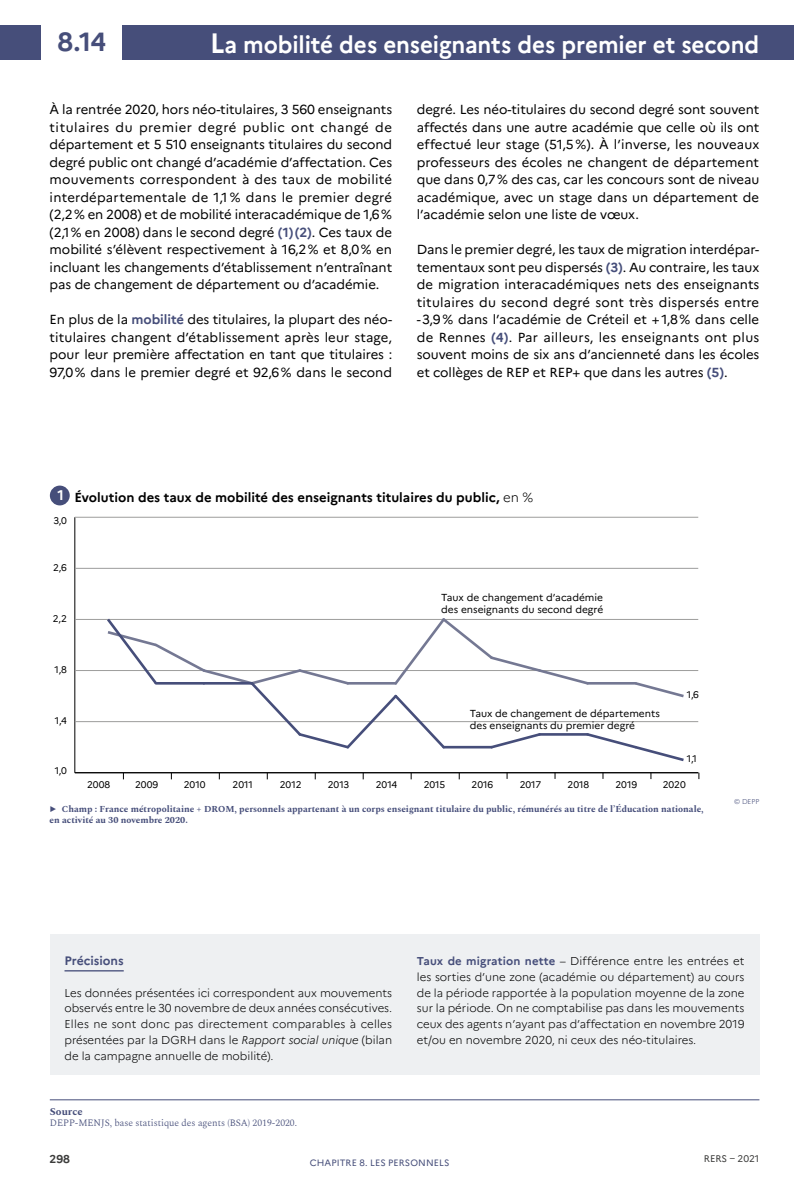
<style>
.page{position:relative;width:794px;height:1191px;background:#fff}
.page>*{position:absolute;margin:0;border:0;box-sizing:border-box;transform-origin:0 0}
.N__page_fiche{font:700 26.25px "Marianne";color:#464e7a}
.Titre_fiche{font:700 23.62px "Marianne";letter-spacing:-.005em;color:#fff;scale:.95 1}
.N__figure{font:700 14px "Marianne";color:#fff}
.texte_courant{font:13.12px/17.5px "Marianne";letter-spacing:-.005em;color:#000;text-align:justify}
.titre_figure{font:700 13.12px "Marianne";color:#000}
.titre_Précisions{font:700 12.25px "Marianne";color:#464e7a}
.txt_Précisions{font:300 11.38px/15.8px "Marianne";color:#000;text-align:justify}
.t1{font:700 11.38px "Marianne";color:#3c3c3b}
.titre_Source{font:700 10.5px "Spectral";color:#464e7a}
.t2{font:10.15px/11.9px "Marianne";color:#000}
.t3{font:9.62px "Marianne";color:#000}
.txt_sources{font:300 9.62px "Spectral";color:#464e7a}
.t4{font:9.62px "Marianne";letter-spacing:-.005em;color:#3c3c3b}
.t5{font:700 9.1px/11px "Spectral";color:#464e7a}
.t6{font:9.1px "Marianne";letter-spacing:.01em;color:#464e7a}
.figure_et_tableaux{font:300 7px "Marianne";color:#464e7a}
.s1{font-size:28px}
.s2{font-weight:700;color:#464e7a}
.s3{font-weight:300}
.s4{font-style:italic}
</style>
<div class="page">
<div style="left:0;top:25px;width:794px;height:35px;background:#464e7a"></div>
<div style="left:42px;top:19px;width:80px;height:44px;background:#fff"></div>
<hr style="left:50px;top:1099px;width:709px;height:1px;background:#464e7a">
<div style="left:50px;top:934px;width:709px;height:140px;background:#eef0f2"></div>
<hr style="left:64px;top:970px;width:60px;height:1px;background:#464e7a">
<div style="left:50px;top:485px;width:20px;height:20px;background:#464e7a;border-radius:50%"></div>
<hr style="left:74px;top:517px;width:1px;height:255px;background:#000">
<hr style="left:75px;top:772px;width:623px;height:1px;background:#000">
<hr style="left:75px;top:721px;width:623px;height:1px;background:#9d9d9c">
<hr style="left:75px;top:670px;width:623px;height:1px;background:#9d9d9c">
<hr style="left:75px;top:619px;width:623px;height:1px;background:#9d9d9c">
<hr style="left:75px;top:568px;width:623px;height:1px;background:#9d9d9c">
<hr style="left:75px;top:517px;width:623px;height:1px;background:#9d9d9c">
<svg style="left:104px;top:618px;width:582px;height:144px"></svg>
<p class="N__page_fiche" style="left:57px;top:26px;width:50px">8.14</p>
<p class="Titre_fiche" style="left:210px;top:30px;width:579px"><span class="s1">L</span>a mobilité des enseignants des premier et second</p>
<p class="texte_courant" style="left:50px;top:101px;width:344px">À la rentrée 2020, hors néo-titulaires, 3 560 enseignants titulaires du premier degré public ont changé de département et 5 510 enseignants titulaires du second degré public ont changé d’académie d’affectation. Ces mouvements correspondent à des taux de mobilité interdépartementale de 1,1 % dans le premier degré (2,2% en 2008) et de mobilité interacadémique de 1,6% (2,1% en 2008) dans le second degré <span class="s2">(1)(2)</span>. Ces taux de mobilité s’élèvent respectivement à 16,2% et 8,0% en incluant les changements d’établissement n’entraînant pas de changement de département ou d’académie.</p>
<p class="texte_courant" style="left:50px;top:311px;width:344px">En plus de la <span class="s2">mobilité</span> des titulaires, la plupart des néo&shy;titulaires changent d’établissement après leur stage, pour leur première affectation en tant que titulaires :<br>97,0% dans le premier degré et 92,6% dans le second</p>
<p class="texte_courant" style="left:417px;top:101px;width:344px">degré. Les néo-titulaires du second degré sont souvent affectés dans une autre académie que celle où ils ont effectué leur stage (51,5 %). À l’inverse, les nouveaux professeurs des écoles ne changent de département que dans 0,7% des cas, car les concours sont de niveau académique, avec un stage dans un département de l’académie selon une liste de vœux.</p>
<p class="texte_courant" style="left:417px;top:241px;width:344px">Dans le premier degré, les taux de migration interdépar&shy;tementaux sont peu dispersés <span class="s2">(3)</span>. Au contraire, les taux de migration interacadémiques nets des enseignants titulaires du second degré sont très dispersés entre -3,9% dans l’académie de Créteil et +1,8% dans celle de Rennes <span class="s2">(4)</span>. Par ailleurs, les enseignants ont plus souvent moins de six ans d’ancienneté dans les écoles et collèges de REP et REP+ que dans les autres <span class="s2">(5)</span>.</p>
<p class="N__figure" style="left:57px;top:486px;width:8px">1</p>
<p class="titre_figure" style="left:74px;top:489px;width:460px">Évolution des taux de mobilité des enseignants titulaires du public, <span class="s3">en %</span></p>
<p class="t3" style="left:54px;top:515px;width:15px">3,0</p>
<p class="t3" style="left:53px;top:561px;width:15px">2,6</p>
<p class="t3" style="left:53px;top:613px;width:15px">2,2</p>
<p class="t3" style="left:55px;top:664px;width:14px">1,8</p>
<p class="t3" style="left:55px;top:715px;width:13px">1,4</p>
<p class="t3" style="left:55px;top:764px;width:14px">1,0</p>
<p class="t2" style="left:441px;top:592px;width:163px">Taux de changement d’académie des enseignants du second degré</p>
<p class="t2" style="left:470px;top:707px;width:192px">Taux de changement de départements des enseignants du premier degré</p>
<p class="t3" style="left:687px;top:689px;width:14px">1,6</p>
<p class="t3" style="left:687px;top:752px;width:11px">1,1</p>
<p class="t3" style="left:87px;top:778px;width:25px">2008</p>
<p class="t3" style="left:135px;top:778px;width:25px">2009</p>
<p class="t3" style="left:184px;top:778px;width:23px">2010</p>
<p class="t3" style="left:233px;top:778px;width:22px">2011</p>
<p class="t3" style="left:280px;top:778px;width:23px">2012</p>
<p class="t3" style="left:328px;top:778px;width:23px">2013</p>
<p class="t3" style="left:376px;top:778px;width:23px">2014</p>
<p class="t3" style="left:424px;top:778px;width:23px">2015</p>
<p class="t3" style="left:471px;top:778px;width:23px">2016</p>
<p class="t3" style="left:519px;top:778px;width:23px">2017</p>
<p class="t3" style="left:567px;top:778px;width:23px">2018</p>
<p class="t3" style="left:615px;top:778px;width:23px">2019</p>
<p class="t3" style="left:663px;top:778px;width:25px">2020</p>
<p class="t5" style="left:50px;top:803px;width:655px">▶ Champ : France métropolitaine + DROM, personnels appartenant à un corps enseignant titulaire du public, rémunérés au titre de l’Éducation nationale, en activité au 30 novembre 2020.</p>
<p class="figure_et_tableaux" style="left:734px;top:796px;width:27px">© DEPP</p>
<p class="titre_Précisions" style="left:64px;top:953px;width:61px">Précisions</p>
<p class="txt_Précisions" style="left:64px;top:984px;width:329px">Les données présentées ici correspondent aux mouvements observés entre le 30 novembre de deux années consécutives.<br>Elles ne sont donc pas directement comparables à celles présentées par la DGRH dans le <span class="s4">Rapport social unique</span> (bilan de la campagne annuelle de mobilité).</p>
<p class="titre_Source" style="left:50px;top:1103px;width:34px">Source</p>
<p class="txt_sources" style="left:50px;top:1116px;width:249px">DEPP-MENJS, base statistique des agents (BSA) 2019-2020.</p>
<p class="txt_Précisions" style="left:417px;top:953px;width:329px"><span class="s2">Taux de migration nette</span> – Différence entre les entrées et les sorties d’une zone (académie ou département) au cours de la période rapportée à la population moyenne de la zone sur la période. On ne comptabilise pas dans les mouvements ceux des agents n’ayant pas d’affectation en novembre 2019 et/ou en novembre 2020, ni ceux des néo-titulaires.</p>
<p class="t1" style="left:50px;top:1152px;width:22px">298</p>
<p class="t6" style="left:310px;top:1157px;width:85px">CHAPITRE 8. Les per</p>
<p class="t6" style="left:405px;top:1157px;width:46px">sonnels</p>
<p class="t4" style="left:704px;top:1153px;width:57px">RERS – 2021</p>
</div>
